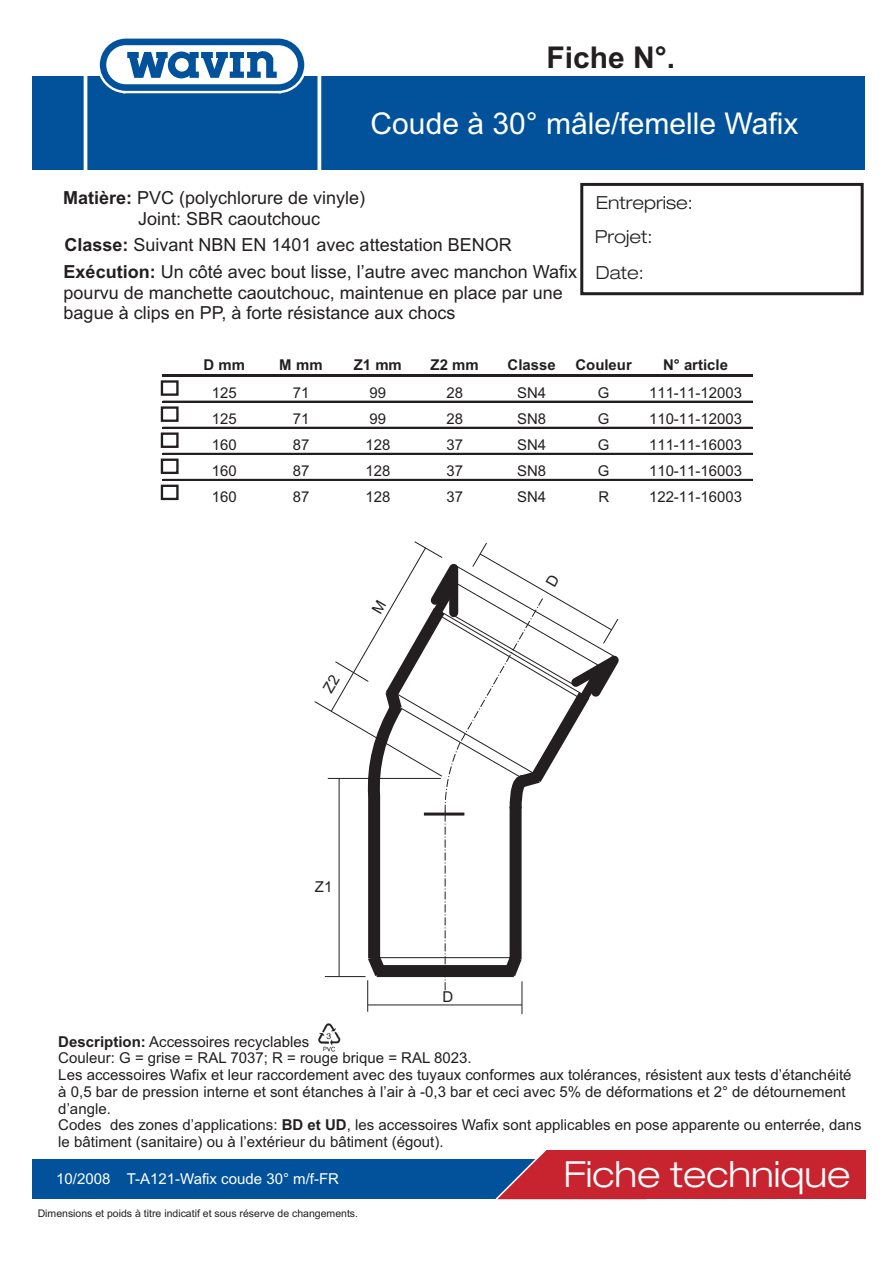
<style>
.page{position:relative;width:893px;height:1263px;background:#fff}
.page>*{position:absolute;margin:0;border:0;box-sizing:border-box;transform-origin:0 0}
.t1{font:300 expanded 36px "Helvetica Neue";color:#fff}
.t2{font:30px "Arial";color:#fff}
.t3{font:700 30px "Arial";color:#231f20}
.t4{font:18px/20.1px "Arial";color:#231f20}
.t5{font:300 expanded 18px/34px "Helvetica Neue";color:#231f20}
.t6{font:15px/16.8px "Arial";color:#231f20}
.t7{font:15px "Arial";color:#fff}
.t8{font:14.85px "Arial";color:#231f20}
.t9{font:700 14.85px "Arial";color:#231f20}
.t10{font:10.5px "Arial";color:#231f20}
.s1{font-weight:700}
</style>
<div class="page">
<div style="left:32px;top:77px;width:833px;height:93px;background:#01529b"></div>
<svg style="left:95px;top:38px;width:214px;height:56px"></svg>
<hr style="left:84px;top:61px;width:3px;height:128px;background:#fff">
<svg style="left:317px;top:76px;width:4px;height:94px"></svg>
<div style="left:32px;top:1159px;width:788px;height:40px;background:#01529b"></div>
<div style="left:546px;top:1150px;width:320px;height:49px;background:#c82430"></div>
<svg style="left:495px;top:1150px;width:152px;height:50px"></svg>
<div style="left:580px;top:183px;width:284px;height:112px;border:3px solid #231f20"></div>
<img style="left:318px;top:1024px;width:22px;height:28px">
<hr style="left:163px;top:374px;width:590px;height:3px;background:#231f20">
<hr style="left:163px;top:401px;width:590px;height:1px;background:#231f20">
<hr style="left:163px;top:427px;width:590px;height:2px;background:#231f20">
<hr style="left:163px;top:453px;width:590px;height:2px;background:#231f20">
<hr style="left:163px;top:479px;width:590px;height:2px;background:#231f20">
<div style="left:161px;top:380px;width:18px;height:16px;border:2px solid #231f20"></div>
<div style="left:161px;top:406px;width:18px;height:16px;border:2px solid #231f20"></div>
<div style="left:161px;top:432px;width:18px;height:16px;border:2px solid #231f20"></div>
<div style="left:161px;top:459px;width:18px;height:15px;border:2px solid #231f20"></div>
<div style="left:161px;top:485px;width:18px;height:15px;border:2px solid #231f20"></div>
<svg style="left:314px;top:541px;width:305px;height:473px"></svg>
<h2 class="t3" style="left:546px;top:46px;width:130px">Fiche N°.</h2>
<h2 class="t2" style="left:371px;top:112px;width:429px">Coude à 30° mâle/femelle Wafix</h2>
<p class="t4" style="left:138px;top:190px;width:229px;text-indent:-75px"><span class="s1">Matière:</span> PVC (polychlorure de vinyle)<br>Joint: SBR caoutchouc</p>
<p class="t4" style="left:64px;top:232px;width:515px;line-height:27.9px"><span class="s1">Classe:</span> Suivant NBN EN 1401 avec attestation BENOR<br><span class="s1">Exécution:</span> Un côté avec bout lisse, l’autre avec manchon Wafix</p>
<p class="t4" style="left:64px;top:284px;width:501px">pourvu de manchette caoutchouc, maintenue en place par une bague à clips en PP, à forte résistance aux chocs</p>
<p class="t5" style="left:595px;top:187px;width:99px">Entreprise:<br>Projet:</p>
<p class="t5" style="left:596px;top:257px;width:50px">Date:</p>
<p class="t9" style="left:204px;top:359px;width:43px">D mm</p>
<p class="t9" style="left:279px;top:359px;width:45px">M mm</p>
<p class="t9" style="left:354px;top:359px;width:50px">Z1 mm</p>
<p class="t9" style="left:431px;top:359px;width:50px">Z2 mm</p>
<p class="t9" style="left:508px;top:359px;width:50px">Classe</p>
<p class="t9" style="left:575px;top:359px;width:58px">Couleur</p>
<p class="t9" style="left:663px;top:359px;width:66px">N° article</p>
<p class="t8" style="left:212px;top:387px;width:26px">125</p>
<p class="t8" style="left:293px;top:387px;width:18px">71</p>
<p class="t8" style="left:370px;top:387px;width:18px">99</p>
<p class="t8" style="left:446px;top:387px;width:18px">28</p>
<p class="t8" style="left:517px;top:387px;width:31px">SN4</p>
<p class="t8" style="left:598px;top:387px;width:13px">G</p>
<p class="t8" style="left:649px;top:387px;width:94px">111-11-12003</p>
<p class="t8" style="left:212px;top:413px;width:26px">125</p>
<p class="t8" style="left:293px;top:413px;width:18px">71</p>
<p class="t8" style="left:370px;top:413px;width:18px">99</p>
<p class="t8" style="left:446px;top:413px;width:18px">28</p>
<p class="t8" style="left:517px;top:413px;width:31px">SN8</p>
<p class="t8" style="left:598px;top:413px;width:13px">G</p>
<p class="t8" style="left:649px;top:413px;width:94px">110-11-12003</p>
<p class="t8" style="left:212px;top:439px;width:26px">160</p>
<p class="t8" style="left:293px;top:439px;width:18px">87</p>
<p class="t8" style="left:365px;top:439px;width:26px">128</p>
<p class="t8" style="left:446px;top:439px;width:18px">37</p>
<p class="t8" style="left:517px;top:439px;width:31px">SN4</p>
<p class="t8" style="left:598px;top:439px;width:13px">G</p>
<p class="t8" style="left:649px;top:439px;width:94px">111-11-16003</p>
<p class="t8" style="left:212px;top:465px;width:26px">160</p>
<p class="t8" style="left:293px;top:465px;width:18px">87</p>
<p class="t8" style="left:365px;top:465px;width:26px">128</p>
<p class="t8" style="left:446px;top:465px;width:18px">37</p>
<p class="t8" style="left:517px;top:465px;width:31px">SN8</p>
<p class="t8" style="left:598px;top:465px;width:13px">G</p>
<p class="t8" style="left:649px;top:465px;width:94px">110-11-16003</p>
<p class="t8" style="left:212px;top:491px;width:26px">160</p>
<p class="t8" style="left:293px;top:491px;width:18px">87</p>
<p class="t8" style="left:365px;top:491px;width:26px">128</p>
<p class="t8" style="left:446px;top:491px;width:18px">37</p>
<p class="t8" style="left:517px;top:491px;width:31px">SN4</p>
<p class="t8" style="left:598px;top:491px;width:12px">R</p>
<p class="t8" style="left:649px;top:491px;width:94px">122-11-16003</p>
<p class="t6" style="left:315px;top:880px;width:19px">Z1</p>
<p class="t6" style="left:443px;top:990px;width:12px">D</p>
<p class="t6" style="left:58px;top:1034px;width:805px"><span class="s1">Description:</span> Accessoires recyclables<br>Couleur: G = grise = RAL 7037; R = rouge brique = RAL 8023.<br>Les accessoires Wafix et leur raccordement avec des tuyaux conformes aux tolérances, résistent aux tests d’étanchéité à 0,5 bar de pression interne et sont étanches à l’air à -0,3 bar et ceci avec 5% de déformations et 2° de détournement d’angle.<br>Codes des zones d’applications: <span class="s1">BD et UD</span>, les accessoires Wafix sont applicables en pose apparente ou enterrée, dans le bâtiment (sanitaire) ou à l’extérieur du bâtiment (égout).</p>
<p class="t7" style="left:56px;top:1173px;width:284px">10/2008 T-A121-Wafix coude 30° m/f-FR</p>
<p class="t10" style="left:38px;top:1209px;width:322px">Dimensions et poids à titre indicatif et sous réserve de changements.</p>
<h1 class="t1" style="left:564px;top:1159px;width:288px">Fiche technique</h1>
</div>
